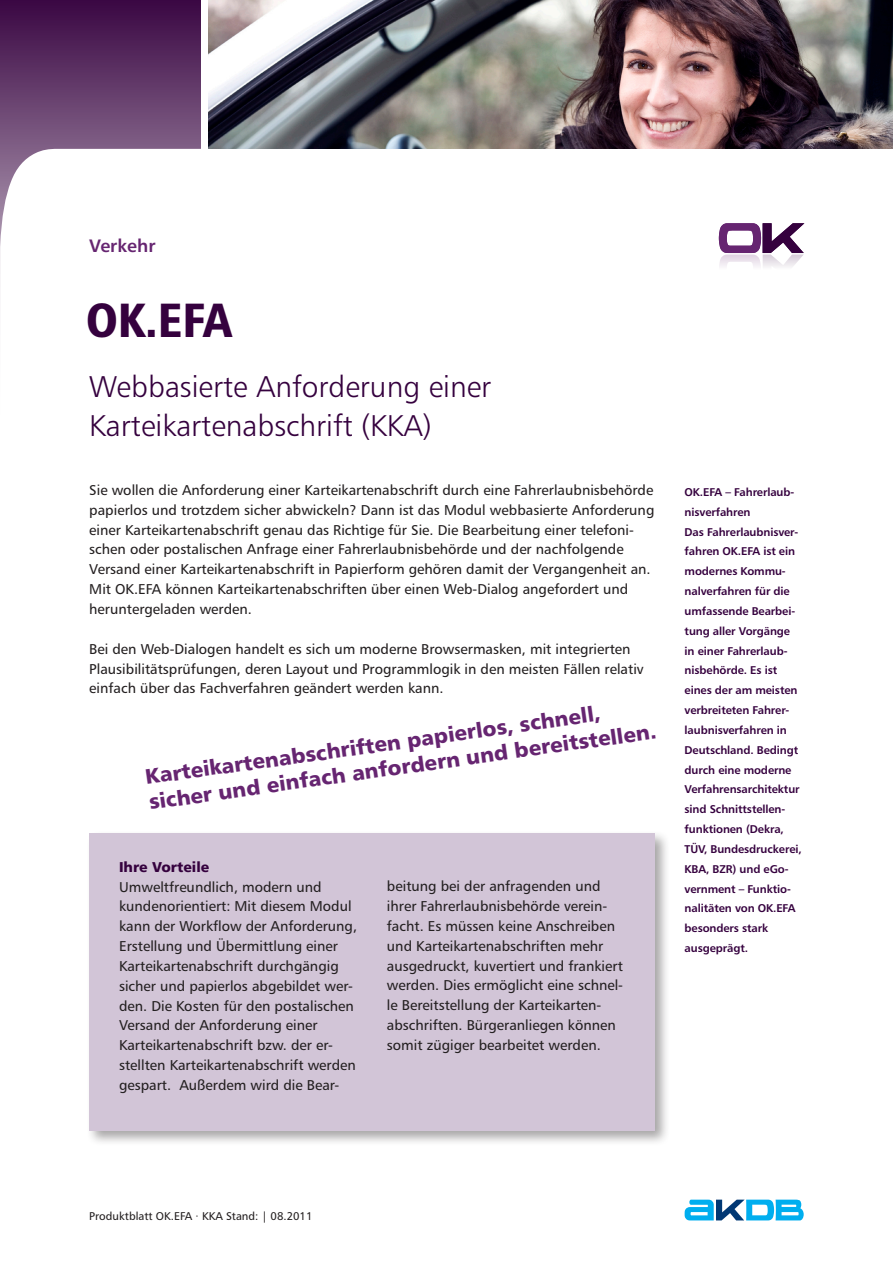
<style>
.page{position:relative;width:893px;height:1263px;background:#fff}
.page>*{position:absolute;margin:0;border:0;box-sizing:border-box;transform-origin:0 0}
.t1{font:48px "Humanist 777 BT Black Condensed B";color:#35013e}
.t2{font:30px/39.6px "Humanist 777 BT Light B";color:#35013e}
.t3{font:21px/25.2px "Humanist 777 BT Black B";color:#662571}
.t4{font:18px "Humanist 777 BT Bold B";color:#662571}
.t5{font:14.25px/19.8px "Humanist 777 BT Roman B";color:#231f20}
.t6{font:14.25px "Humanist 777 BT Black B";color:#35013e}
.t7{font:11.25px/19.8px "Humanist 777 BT Bold B";letter-spacing:-.01em;color:#35013e}
.t8{font:11.25px "Humanist 777 BT Roman B";color:#231f20}
</style>
<div class="page">
<svg style="left:0;top:0;width:201px;height:149px"></svg>
<svg style="left:684px;top:1199px;width:120px;height:21px"></svg>
<img style="left:208px;top:0;width:685px;height:149px">
<svg style="left:719px;top:223px;width:85px;height:44px"></svg>
<div style="left:85px;top:829px;width:591px;height:323px;background:#231f20;opacity:.4"></div>
<div style="left:89px;top:833px;width:566px;height:298px;background:#d2c5d7"></div>
<p class="t4" style="left:89px;top:235px;width:68px">Verkehr</p>
<h1 class="t1" style="left:86px;top:290px;width:148px">OK.EFA</h1>
<h2 class="t2" style="left:89px;top:366px;width:403px">Webbasierte Anforderung einer<br>Karteikartenabschrift (KKA)</h2>
<p class="t5" style="left:89px;top:480px;width:567px">Sie wollen die Anforderung einer Karteikartenabschrift durch eine Fahrerlaubnisbehörde papierlos und trotzdem sicher abwickeln? Dann ist das Modul webbasierte Anforderung einer Karteikartenabschrift genau das Richtige für Sie. Die Bearbeitung einer telefoni&shy;schen oder postalischen Anfrage einer Fahrerlaubnisbehörde und der nachfolgende Versand einer Karteikartenabschrift in Papierform gehören damit der Vergangenheit an.<br>Mit OK.EFA können Karteikartenabschriften über einen Web-Dialog angefordert und heruntergeladen werden.</p>
<p class="t5" style="left:89px;top:638px;width:556px">Bei den Web-Dialogen handelt es sich um moderne Browsermasken, mit integrierten<br>Plausibilitätsprüfungen, deren Layout und Programmlogik in den meisten Fällen relativ einfach über das Fachverfahren geändert werden kann.</p>
<h3 class="t3" style="left:144px;top:764px;width:513px;rotate:-8deg">Karteikartenabschriften papierlos, schnell, sicher und einfach anfordern und bereitstellen.</h3>
<p class="t6" style="left:119px;top:858px;width:92px">Ihre Vorteile</p>
<p class="t5" style="left:119px;top:876px;width:240px">Umweltfreundlich, modern und kundenorientiert: Mit diesem Modul kann der Workflow der Anforderung, Erstellung und Übermittlung einer Karteikartenabschrift durchgängig sicher und papierlos abgebildet wer&shy;den. Die Kosten für den postalischen Versand der Anforderung einer Karteikartenabschrift bzw. der er&shy;stellten Karteikartenabschrift werden gespart. Außerdem wird die Bear-</p>
<p class="t5" style="left:387px;top:876px;width:238px">beitung bei der anfragenden und ihrer Fahrerlaubnisbehörde verein&shy;facht. Es müssen keine Anschreiben und Karteikartenabschriften mehr ausgedruckt, kuvertiert und frankiert werden. Dies ermöglicht eine schnel&shy;le Bereitstellung der Karteikarten&shy;abschriften. Bürgeranliegen können somit zügiger bearbeitet werden.</p>
<p class="t7" style="left:685px;top:482px;width:119px">OK.EFA – Fahrerlaub&shy;nisverfahren<br>Das Fahrerlaubnisver&shy;fahren OK.EFA ist ein modernes Kommu&shy;nalverfahren für die umfassende Bearbei&shy;tung aller Vorgänge in einer Fahrerlaub&shy;nisbehörde. Es ist eines der am meisten verbreiteten Fahrer&shy;laubnisverfahren in<br>Deutschland. Bedingt durch eine moderne<br>Verfahrensarchitektur sind Schnittstellen&shy;funktionen (Dekra,<br>TÜV, Bundesdruckerei,<br>KBA, BZR) und eGo&shy;vernment – Funktio&shy;nalitäten von OK.EFA besonders stark ausgeprägt.</p>
<p class="t8" style="left:89px;top:1209px;width:225px">Produktblatt OK.EFA · KKA Stand: | 08.2011</p>
</div>
